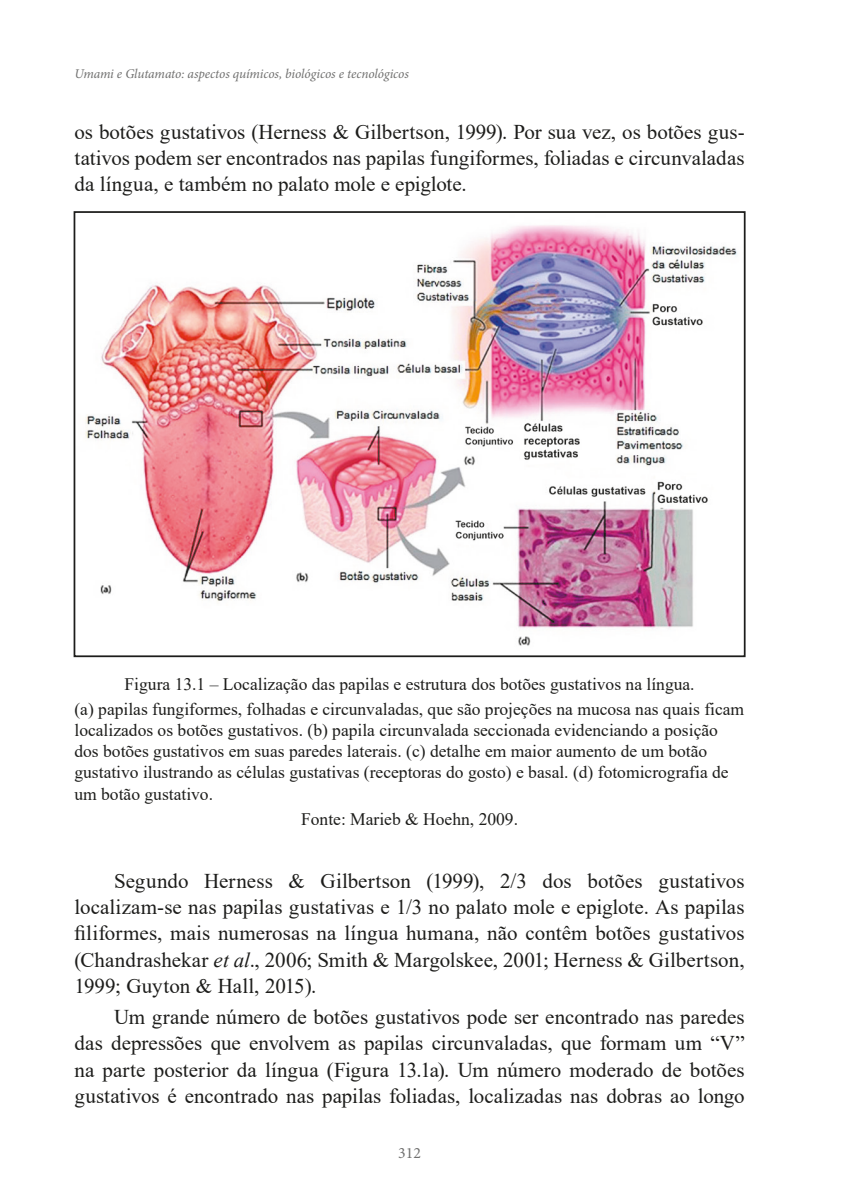
<style>
.page{position:relative;width:844px;height:1191px;background:#fff}
.page>*{position:absolute;margin:0;border:0;box-sizing:border-box;transform-origin:0 0}
.t1{font:21px/26.2px "Times New Roman";color:#1d1d1b;text-align:justify}
.t2{font:17.5px/21px "Times New Roman";color:#1d1d1b;text-align:center}
.t3{font:15.75px "Minion Pro";color:#70706f}
.t4{font:italic 13.3px "Minion Pro";letter-spacing:-.005em;color:#70706f}
.s1{font-style:italic}
</style>
<div class="page">
<img style="left:85px;top:225px;width:652px;height:421px">
<div style="left:74px;top:211px;width:671px;height:446px;border:2px solid #1d1d1b"></div>
<p class="t4" style="left:74px;top:65px;width:336px">Umami e Glutamato: aspectos químicos, biológicos e tecnológicos</p>
<p class="t1" style="left:74px;top:118px;width:671px">os botões gustativos (Herness &amp; Gilbertson, 1999). Por sua vez, os botões gus&shy;tativos podem ser encontrados nas papilas fungiformes, foliadas e circunvaladas da língua, e também no palato mole e epiglote.</p>
<p class="t2" style="left:74px;top:670px;width:671px;line-height:25.9px">Figura 13.1 – Localização das papilas e estrutura dos botões gustativos na língua.<br>(a) papilas fungiformes, folhadas e circunvaladas, que são projeções na mucosa nas quais ficam</p>
<p class="t2" style="left:74px;top:719px;width:655px;text-align:left">localizados os botões gustativos. (b) papila circunvalada seccionada evidenciando a posição dos botões gustativos em suas paredes laterais. (c) detalhe em maior aumento de um botão gustativo ilustrando as células gustativas (receptoras do gosto) e basal. (d) fotomicrografia de um botão gustativo.</p>
<p class="t2" style="left:301px;top:808px;width:218px">Fonte: Marieb &amp; Hoehn, 2009.</p>
<p class="t1" style="left:74px;top:867px;width:671px;text-indent:40px">Segundo Herness &amp; Gilbertson (1999), 2/3 dos botões gustativos localizam-se nas papilas gustativas e 1/3 no palato mole e epiglote. As papilas filiformes, mais numerosas na língua humana, não contêm botões gustativos (Chandrashekar <span class="s1">et al</span>., 2006; Smith &amp; Margolskee, 2001; Herness &amp; Gilbertson, 1999; Guyton &amp; Hall, 2015).</p>
<p class="t1" style="left:74px;top:1003px;width:671px;text-indent:40px">Um grande número de botões gustativos pode ser encontrado nas paredes das depressões que envolvem as papilas circunvaladas, que formam um “V” na parte posterior da língua (Figura 13.1a). Um número moderado de botões gustativos é encontrado nas papilas foliadas, localizadas nas dobras ao longo</p>
<p class="t3" style="left:398px;top:1142px;width:24px">312</p>
</div>
